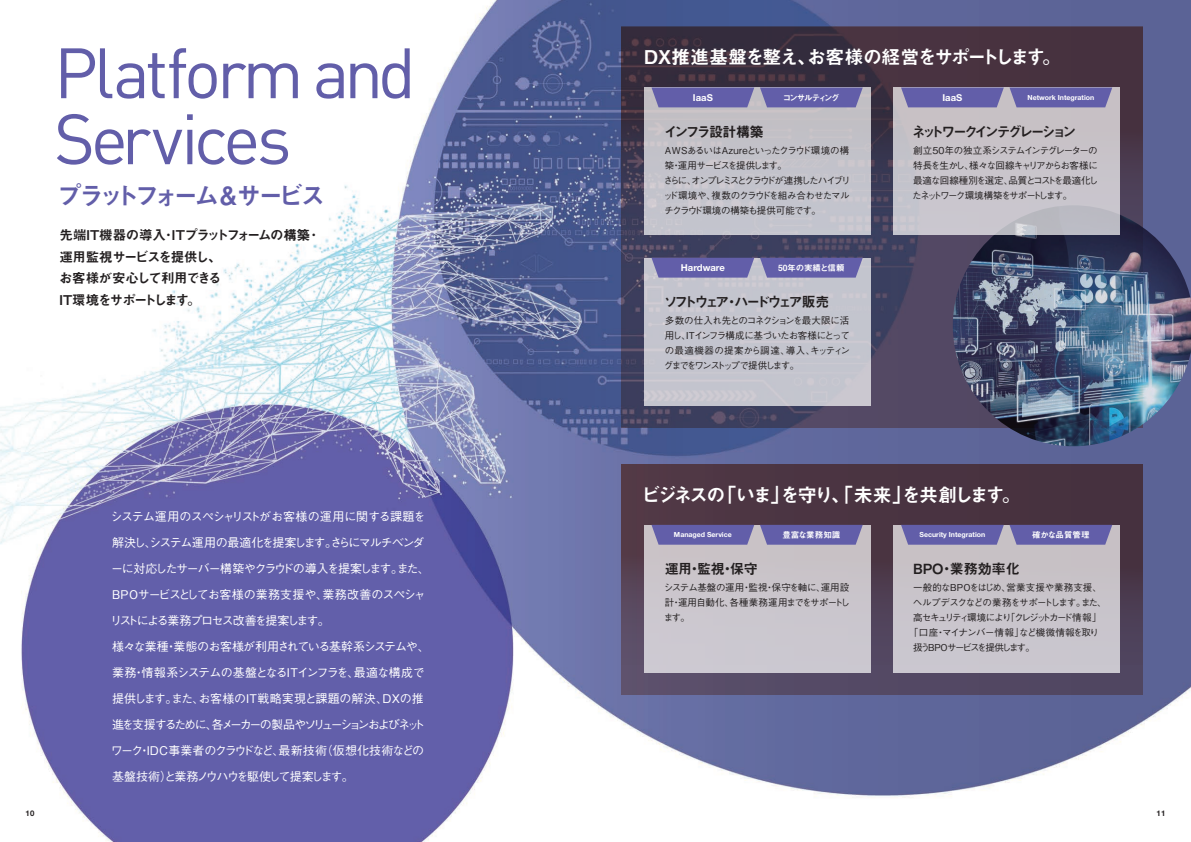
<style>
.page{position:relative;width:1191px;height:842px;background:#fff}
.page>*{position:absolute;margin:0;border:0;box-sizing:border-box;transform-origin:0 0}
.t1{font:70px/66px "DIN";letter-spacing:-.06em;color:#625ea9}
.t2{font:25px "Midashi Go Pro MB31";letter-spacing:-.19em;color:#625ea9}
.t3{font:19px "Midashi Go Pro MB31";letter-spacing:-.095em;color:#fff}
.t4{font:19px "Midashi Go Pro MB31";letter-spacing:-.12em;color:#fff}
.t5{font:14px "Midashi Go Pro MB31";letter-spacing:-.215em;color:#231f20}
.t6{font:14px "Midashi Go Pro MB31";letter-spacing:-.23em;color:#231f20}
.t7{font:14px "Midashi Go Pro MB31";color:#231f20}
.t8{font:14px "Midashi Go Pro MB31";letter-spacing:-.125em;color:#231f20}
.t9{font:14px "Midashi Go Pro MB31";letter-spacing:-.18em;color:#231f20}
.t10{font:13.5px/21.5px "Midashi Go Pro MB31";letter-spacing:-.065em;color:#231f20}
.t11{font:500 12px/26px "Gothic BBB Pro";letter-spacing:-.1em;color:#fff}
.t12{font:500 9.5px/15px "Gothic BBB Pro";letter-spacing:-.105em;color:#231f20;text-align:justify}
.t13{font:500 9.5px "Gothic BBB Pro";letter-spacing:-.185em;color:#231f20}
.t14{font:500 9.5px "Gothic BBB Pro";letter-spacing:.015em;color:#231f20}
.t15{font:500 9.5px "Gothic BBB Pro";letter-spacing:-.07em;color:#231f20}
.t16{font:700 9.5px "Helvetica Neue LT Std";color:#fff}
.t17{font:500 9.5px "Gothic BBB Pro";letter-spacing:-.19em;color:#231f20}
.t18{font:8.5px "Midashi Go Pro MB31";letter-spacing:-.03em;color:#fff}
.t19{font:8.5px "Midashi Go Pro MB31";letter-spacing:-.185em;color:#fff}
.t20{font:8.5px "Midashi Go Pro MB31";color:#fff}
.t21{font:700 7.8px "Helvetica Neue LT Std";color:#231f20}
.t22{font:700 7px "Helvetica Neue LT Std";color:#fff}
</style>
<div class="page">
<img style="left:0;top:0;width:1191px;height:842px">
<svg style="left:621px;top:228px;width:331px;height:200px;background:#494562"></svg>
<div style="left:621px;top:464px;width:521px;height:231px;background:#544965"></div>
<div style="left:621px;top:464px;width:521px;height:201px;background:linear-gradient(to bottom,#482e38,#554963)"></div>
<svg style="left:621px;top:27px;width:521px;height:201px;background:#423343"></svg>
<img style="left:952px;top:205px;width:239px;height:241px">
<div style="left:643px;top:88px;width:227px;height:147px;background:#c3c3cb"></div>
<div style="left:893px;top:88px;width:227px;height:147px;background:linear-gradient(to bottom,#c8c1c5,#c5c4cd)"></div>
<svg style="left:651px;top:88px;width:103px;height:19px;background:#6864aa"></svg>
<svg style="left:760px;top:88px;width:102px;height:19px;background:#6764aa"></svg>
<div style="left:643px;top:525px;width:227px;height:147px;background:#cbc6cd"></div>
<div style="left:893px;top:525px;width:227px;height:147px;background:#c9c5cb"></div>
<svg style="left:901px;top:525px;width:102px;height:20px;background:#6965ab"></svg>
<div style="left:643px;top:258px;width:227px;height:147px;background:#c4c5ce"></div>
<svg style="left:760px;top:258px;width:102px;height:20px;background:#6966ac"></svg>
<svg style="left:760px;top:525px;width:102px;height:20px;background:#6965ab"></svg>
<svg style="left:1009px;top:525px;width:103px;height:20px;background:#6a66ab"></svg>
<svg style="left:651px;top:258px;width:103px;height:20px;background:#6a67ac"></svg>
<svg style="left:1009px;top:88px;width:103px;height:19px;background:#6964aa"></svg>
<svg style="left:651px;top:525px;width:103px;height:20px;background:#6a66ab"></svg>
<svg style="left:901px;top:88px;width:102px;height:19px;background:#6864aa"></svg>
<h1 class="t1" style="left:54px;top:39px;width:363px">Platform and<br>Services</h1>
<h2 class="t2" style="left:57px;top:175px;width:270px">プラットフォーム＆サービス</h2>
<h3 class="t10" style="left:59px;top:223px;width:259px">先端IT機器の導入･ITプラットフォームの構築･運用監視サービスを提供し、<br>お客様が安心して利用できる<br>IT環境をサポートします。</h3>
<p class="t11" style="left:110px;top:502px;width:321px">システム運用のスペシャリストがお客様の運用に関する課題を解決し、システム運用の最適化を提案します。さらにマルチベンダーに対応したサーバー構築やクラウドの導入を提案します。また、BPOサービスとしてお客様の業務支援や、業務改善のスペシャリストによる業務プロセス改善を提案します。<br>様々な業種・業態のお客様が利用されている基幹系システムや、業務・情報系システムの基盤となるITインフラを、最適な構成で提供します。また、お客様のIT戦略実現と課題の解決、DXの推進を支援するために、各メーカーの製品やソリューションおよびネットワーク・IDC事業者のクラウドなど、最新技術（仮想化技術などの基盤技術）と業務ノウハウを駆使して提案します。</p>
<h3 class="t3" style="left:643px;top:42px;width:419px">DX推進基盤を整え、お客様の経営をサポートします。</h3>
<p class="t16" style="left:693px;top:91px;width:21px">IaaS</p>
<p class="t19" style="left:783px;top:91px;width:58px">コンサルティング</p>
<h3 class="t8" style="left:664px;top:120px;width:101px">インフラ設計構築</h3>
<p class="t12" style="left:663px;top:142px;width:189px;text-align:left">AWSあるいはAzureといったクラウド環境の構築・運用サービスを提供します。<br>さらに、オンプレミスとクラウドが連携したハイブリッド環境や、複数のクラウドを組み合わせたマルチクラウド環境の構築も提供可能です。</p>
<p class="t16" style="left:681px;top:262px;width:45px">Hardware</p>
<p class="t18" style="left:778px;top:261px;width:68px">50年の実績と信頼</p>
<h3 class="t6" style="left:663px;top:290px;width:167px">ソフトウェア・ハードウェア販売</h3>
<p class="t12" style="left:664px;top:312px;width:188px">多数の仕入れ先とのコネクションを最大限に活用し、ITインフラ構成に基づいたお客様にとっての最適機器の提案から調達、導入、キッティングまでをワンストップで提供します。</p>
<p class="t16" style="left:942px;top:91px;width:21px">IaaS</p>
<p class="t22" style="left:1027px;top:93px;width:68px">Network Integration</p>
<h3 class="t5" style="left:911px;top:120px;width:166px">ネットワークインテグレーション</h3>
<p class="t12" style="left:912px;top:142px;width:187px">創立50年の独立系システムインテグレーターの特長を生かし、様々な回線キャリアからお客様に最適な回線種別を選定、品質とコストを最適化したネットワーク環境構築をサポートします。</p>
<h3 class="t4" style="left:641px;top:479px;width:381px">ビジネスの「いま」を守り、「未来」を共創します。</h3>
<p class="t22" style="left:674px;top:530px;width:59px">Managed Service</p>
<p class="t20" style="left:782px;top:528px;width:59px">豊富な業務知識</p>
<p class="t18" style="left:1032px;top:528px;width:59px">確かな品質管理</p>
<p class="t22" style="left:919px;top:530px;width:67px">Security Integration</p>
<h3 class="t9" style="left:665px;top:557px;width:94px">運用・監視・保守</h3>
<p class="t12" style="left:663px;top:579px;width:188px">システム基盤の運用・監視・保守を軸に、運用設計・運用自動化、各種業務運用までをサポートします。</p>
<h3 class="t7" style="left:913px;top:557px;width:108px">BPO・業務効率化</h3>
<p class="t14" style="left:913px;top:580px;width:190px">一般的なBPOをはじめ、営業支援や業務支援、</p>
<p class="t12" style="left:912px;top:594px;width:195px">ヘルプデスクなどの業務をサポートします。また、</p>
<p class="t13" style="left:913px;top:610px;width:190px">高セキュリティ環境により「クレジットカード情報」</p>
<p class="t15" style="left:908px;top:625px;width:192px">「口座・マイナンバー情報」など機微情報を取り</p>
<p class="t17" style="left:913px;top:640px;width:123px">扱うBPOサービスを提供します。</p>
<p class="t21" style="left:26px;top:809px;width:11px">10</p>
<p class="t21" style="left:1156px;top:809px;width:11px">11</p>
</div>
